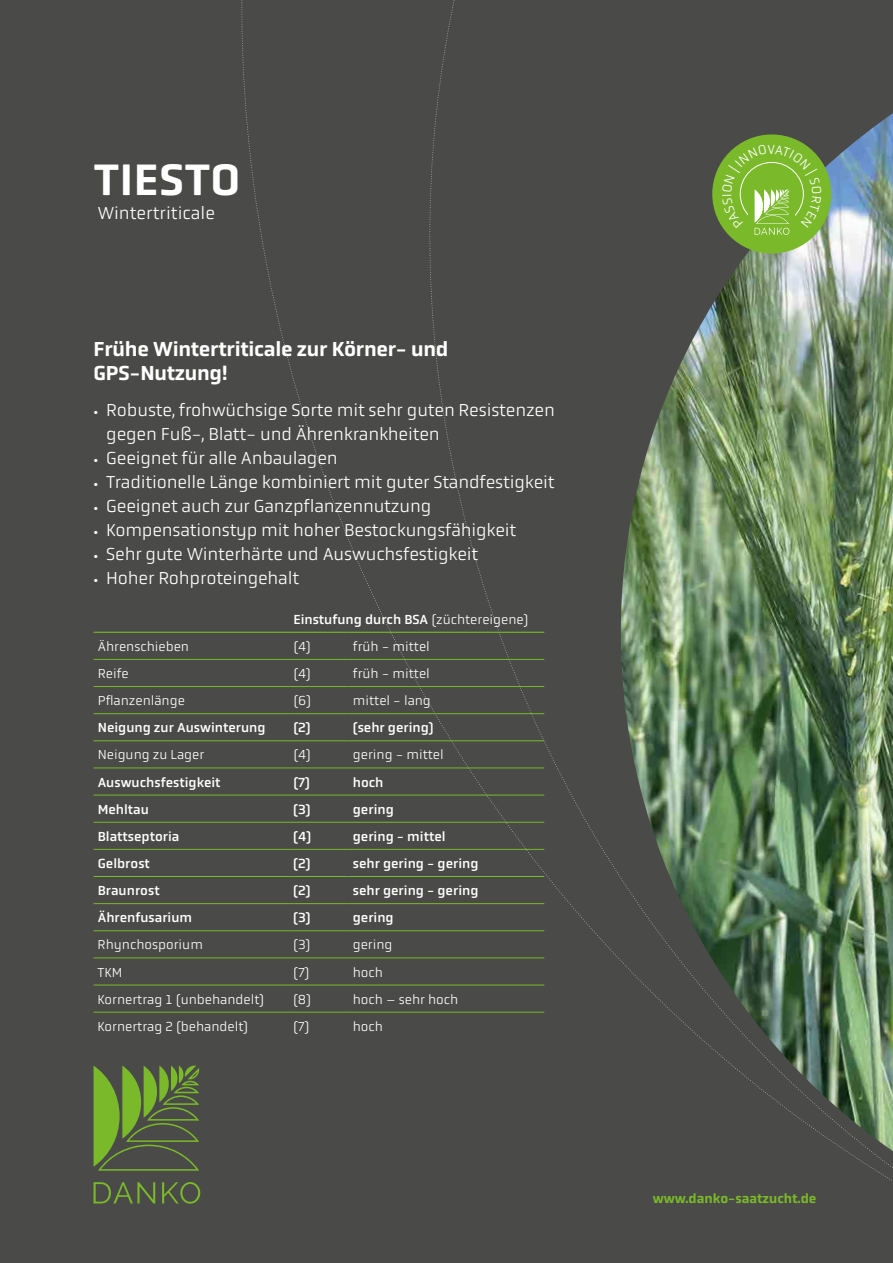
<style>
.page{position:relative;width:893px;height:1263px;background:#4a4a49}
.page>*{position:absolute;margin:0;border:0;box-sizing:border-box;transform-origin:0 0}
.t1{font:500 45px "Obvia";letter-spacing:.015em;color:#fff}
.t2{font:500 20.7px/24px "Obvia";letter-spacing:-.015em;color:#fff}
.t3{font:300 18px/24px "Obvia";letter-spacing:-.01em;color:#fff}
.t4{font:13.5px "Obvia";color:#fff}
.t5{font:300 13.5px "Obvia";color:#fff}
.t6{font:500 13.5px "Obvia";color:#7ab929}
.s1{font-size:13.5px}
.s2{font-weight:300}
</style>
<div class="page">
<svg style="left:285px;top:352px;width:185px;height:660px"></svg>
<svg style="left:469px;top:538px;width:424px;height:643px"></svg>
<svg style="left:369px;top:0;width:101px;height:536px"></svg>
<svg style="left:94px;top:1065px;width:106px;height:106px"></svg>
<svg style="left:94px;top:1182px;width:61px;height:21px"></svg>
<svg style="left:162px;top:1182px;width:38px;height:21px"></svg>
<img style="left:621px;top:113px;width:272px;height:1038px">
<div style="left:712px;top:134px;width:119px;height:119px;background:#7ab929;border-radius:50%"></div>
<hr style="left:94px;top:632px;width:195px;height:1px;background:#7ab929">
<hr style="left:289px;top:632px;width:60px;height:1px;background:#7ab929">
<hr style="left:349px;top:632px;width:195px;height:1px;background:#7ab929">
<hr style="left:94px;top:659px;width:195px;height:1px;background:#7ab929">
<hr style="left:289px;top:659px;width:60px;height:1px;background:#7ab929">
<hr style="left:349px;top:659px;width:195px;height:1px;background:#7ab929">
<hr style="left:94px;top:686px;width:195px;height:1px;background:#7ab929">
<hr style="left:289px;top:686px;width:60px;height:1px;background:#7ab929">
<hr style="left:349px;top:686px;width:195px;height:1px;background:#7ab929">
<hr style="left:94px;top:713px;width:195px;height:1px;background:#7ab929">
<hr style="left:289px;top:713px;width:60px;height:1px;background:#7ab929">
<hr style="left:349px;top:713px;width:195px;height:1px;background:#7ab929">
<hr style="left:94px;top:740px;width:195px;height:1px;background:#7ab929">
<hr style="left:289px;top:740px;width:60px;height:1px;background:#7ab929">
<hr style="left:349px;top:740px;width:195px;height:1px;background:#7ab929">
<hr style="left:94px;top:768px;width:195px;height:1px;background:#7ab929">
<hr style="left:289px;top:768px;width:60px;height:1px;background:#7ab929">
<hr style="left:349px;top:768px;width:195px;height:1px;background:#7ab929">
<hr style="left:94px;top:795px;width:195px;height:1px;background:#7ab929">
<hr style="left:289px;top:795px;width:60px;height:1px;background:#7ab929">
<hr style="left:349px;top:795px;width:195px;height:1px;background:#7ab929">
<hr style="left:94px;top:822px;width:195px;height:1px;background:#7ab929">
<hr style="left:289px;top:822px;width:60px;height:1px;background:#7ab929">
<hr style="left:349px;top:822px;width:195px;height:1px;background:#7ab929">
<hr style="left:94px;top:849px;width:195px;height:1px;background:#7ab929">
<hr style="left:289px;top:849px;width:60px;height:1px;background:#7ab929">
<hr style="left:349px;top:849px;width:195px;height:1px;background:#7ab929">
<hr style="left:94px;top:876px;width:195px;height:1px;background:#7ab929">
<hr style="left:289px;top:876px;width:60px;height:1px;background:#7ab929">
<hr style="left:349px;top:876px;width:195px;height:1px;background:#7ab929">
<hr style="left:94px;top:903px;width:195px;height:1px;background:#7ab929">
<hr style="left:289px;top:903px;width:60px;height:1px;background:#7ab929">
<hr style="left:349px;top:903px;width:195px;height:1px;background:#7ab929">
<hr style="left:94px;top:930px;width:195px;height:1px;background:#7ab929">
<hr style="left:289px;top:930px;width:60px;height:1px;background:#7ab929">
<hr style="left:349px;top:930px;width:195px;height:1px;background:#7ab929">
<hr style="left:94px;top:958px;width:195px;height:1px;background:#7ab929">
<hr style="left:289px;top:958px;width:60px;height:1px;background:#7ab929">
<hr style="left:349px;top:958px;width:195px;height:1px;background:#7ab929">
<hr style="left:94px;top:985px;width:195px;height:1px;background:#7ab929">
<hr style="left:289px;top:985px;width:60px;height:1px;background:#7ab929">
<hr style="left:349px;top:985px;width:195px;height:1px;background:#7ab929">
<hr style="left:94px;top:1012px;width:195px;height:1px;background:#7ab929">
<hr style="left:289px;top:1012px;width:60px;height:1px;background:#7ab929">
<hr style="left:349px;top:1012px;width:195px;height:1px;background:#7ab929">
<svg style="left:722px;top:144px;width:99px;height:91px"></svg>
<h1 class="t1" style="left:94px;top:153px;width:148px">TIESTO</h1>
<p class="t3" style="left:98px;top:201px;width:119px">Wintertriticale</p>
<p class="t2" style="left:94px;top:337px;width:356px">Frühe Wintertriticale zur Körner- und<br>GPS-Nutzung!</p>
<p class="t3" style="left:106px;top:398px;width:450px;text-indent:-13px"><span class="s1">•</span> Robuste, frohwüchsige Sorte mit sehr guten Resistenzen gegen Fuß-, Blatt- und Ährenkrankheiten</p>
<p class="t3" style="left:94px;top:446px;width:246px"><span class="s1">•</span> Geeignet für alle Anbaulagen</p>
<p class="t3" style="left:94px;top:470px;width:463px"><span class="s1">•</span> Traditionelle Länge kombiniert mit guter Standfestigkeit</p>
<p class="t3" style="left:94px;top:494px;width:339px"><span class="s1">•</span> Geeignet auch zur Ganzpflanzennutzung</p>
<p class="t3" style="left:94px;top:518px;width:424px"><span class="s1">•</span> Kompensationstyp mit hoher Bestockungsfähigkeit</p>
<p class="t3" style="left:94px;top:542px;width:386px"><span class="s1">•</span> Sehr gute Winterhärte und Auswuchsfestigkeit</p>
<p class="t3" style="left:94px;top:566px;width:207px"><span class="s1">•</span> Hoher Rohproteingehalt</p>
<p class="t4" style="left:293px;top:611px;width:237px">Einstufung durch BSA <span class="s2">(züchtereigene)</span></p>
<p class="t5" style="left:98px;top:639px;width:93px">Ährenschieben</p>
<p class="t5" style="left:293px;top:639px;width:19px">(4)</p>
<p class="t5" style="left:353px;top:639px;width:78px">früh - mittel</p>
<p class="t5" style="left:98px;top:666px;width:33px">Reife</p>
<p class="t5" style="left:293px;top:666px;width:19px">(4)</p>
<p class="t5" style="left:353px;top:666px;width:78px">früh - mittel</p>
<p class="t5" style="left:98px;top:693px;width:89px">Pflanzenlänge</p>
<p class="t5" style="left:293px;top:693px;width:19px">(6)</p>
<p class="t5" style="left:353px;top:693px;width:80px">mittel - lang</p>
<p class="t4" style="left:98px;top:720px;width:169px">Neigung zur Auswinterung</p>
<p class="t4" style="left:293px;top:720px;width:19px">(2)</p>
<p class="t4" style="left:353px;top:720px;width:82px">(sehr gering)</p>
<p class="t5" style="left:98px;top:747px;width:108px">Neigung zu Lager</p>
<p class="t5" style="left:293px;top:747px;width:19px">(4)</p>
<p class="t5" style="left:353px;top:747px;width:92px">gering - mittel</p>
<p class="t4" style="left:98px;top:774px;width:124px">Auswuchsfestigkeit</p>
<p class="t4" style="left:293px;top:774px;width:18px">(7)</p>
<p class="t4" style="left:353px;top:774px;width:32px">hoch</p>
<p class="t4" style="left:98px;top:801px;width:53px">Mehltau</p>
<p class="t4" style="left:293px;top:801px;width:19px">(3)</p>
<p class="t4" style="left:353px;top:801px;width:42px">gering</p>
<p class="t4" style="left:98px;top:828px;width:83px">Blattseptoria</p>
<p class="t4" style="left:293px;top:828px;width:19px">(4)</p>
<p class="t4" style="left:353px;top:828px;width:94px">gering - mittel</p>
<p class="t4" style="left:98px;top:855px;width:54px">Gelbrost</p>
<p class="t4" style="left:293px;top:855px;width:19px">(2)</p>
<p class="t4" style="left:353px;top:855px;width:127px">sehr gering - gering</p>
<p class="t4" style="left:98px;top:883px;width:63px">Braunrost</p>
<p class="t4" style="left:293px;top:883px;width:19px">(2)</p>
<p class="t4" style="left:353px;top:883px;width:127px">sehr gering - gering</p>
<p class="t4" style="left:98px;top:910px;width:96px">Ährenfusarium</p>
<p class="t4" style="left:293px;top:910px;width:19px">(3)</p>
<p class="t4" style="left:353px;top:910px;width:42px">gering</p>
<p class="t5" style="left:98px;top:937px;width:107px">Rhynchosporium</p>
<p class="t5" style="left:293px;top:937px;width:19px">(3)</p>
<p class="t5" style="left:353px;top:937px;width:41px">gering</p>
<p class="t5" style="left:98px;top:964px;width:26px">TKM</p>
<p class="t5" style="left:293px;top:964px;width:18px">(7)</p>
<p class="t5" style="left:353px;top:964px;width:32px">hoch</p>
<p class="t5" style="left:98px;top:991px;width:168px">Kornertrag 1 (unbehandelt)</p>
<p class="t5" style="left:293px;top:991px;width:19px">(8)</p>
<p class="t5" style="left:353px;top:991px;width:107px">hoch – sehr hoch</p>
<p class="t5" style="left:98px;top:1018px;width:152px">Kornertrag 2 (behandelt)</p>
<p class="t5" style="left:293px;top:1018px;width:18px">(7)</p>
<p class="t5" style="left:353px;top:1018px;width:32px">hoch</p>
<p class="t6" style="left:653px;top:1191px;width:165px">www.danko-saatzucht.de</p>
</div>
